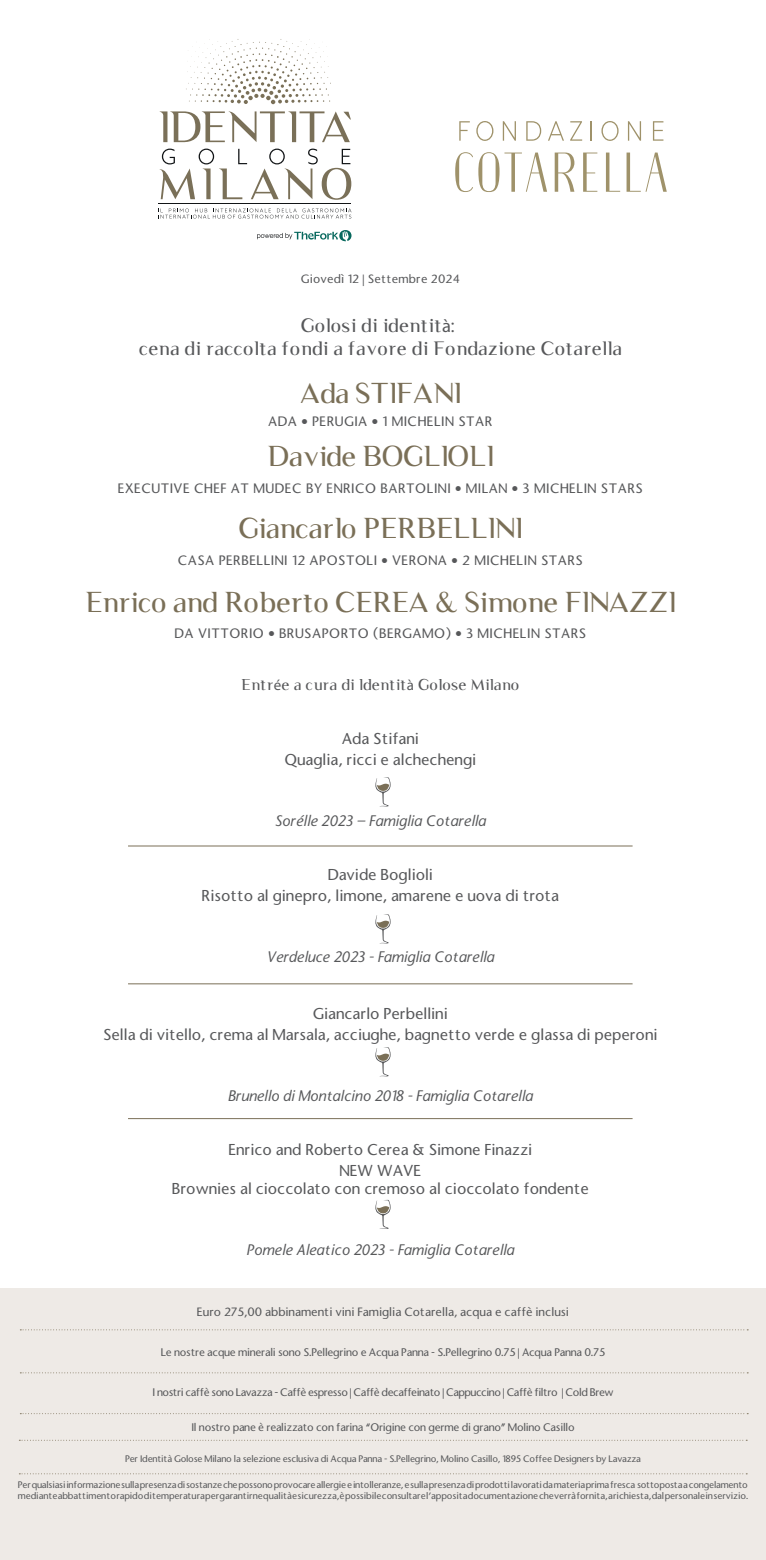
<style>
.page{position:relative;width:766px;height:1560px;background:#fff}
.page>*{position:absolute;margin:0;border:0;box-sizing:border-box;transform-origin:0 0}
.t1{font:27.5px "Luxia Display";letter-spacing:-.01em;color:#7a6f57}
.t2{font:18.5px/22.2px "Luxia Display";letter-spacing:.02em;color:#57585a;text-align:center}
.t3{font:500 15px/21px "Stone Sans";color:#57585a;text-align:center}
.t4{font:italic 500 15px "Stone Sans";color:#57585a}
.t5{font:15px "Luxia Display";letter-spacing:.02em;color:#57585a}
.t6{font:500 13px "Stone Sans";letter-spacing:.04em;color:#57585a}
.t7{font:500 11.5px "Stone Sans";color:#57585a}
.t8{font:500 11.5px "Stone Sans";letter-spacing:.02em;color:#57585a}
.t9{font:500 10.5px "Stone Sans";letter-spacing:-.02em;color:#57585a}
.t10{font:500 10.5px "Stone Sans";letter-spacing:-.04em;color:#57585a}
.t11{font:500 9px/10.8px "Stone Sans";letter-spacing:-.02em;color:#57585a}
.s1{font-family:"Myriad Pro"}
</style>
<div class="page">
<svg style="left:375px;top:777px;width:15px;height:29px"></svg>
<svg style="left:375px;top:914px;width:15px;height:29px"></svg>
<svg style="left:375px;top:1047px;width:15px;height:29px"></svg>
<svg style="left:375px;top:1199px;width:15px;height:29px"></svg>
<div style="left:0;top:1287px;width:765px;height:272px;background:#eeeae6"></div>
<svg style="left:20px;top:1372px;width:728px;height:1px"></svg>
<svg style="left:20px;top:1329px;width:728px;height:1px"></svg>
<svg style="left:19px;top:1439px;width:728px;height:1px"></svg>
<hr style="left:128px;top:845px;width:504px;height:1px;background:#7a6f57">
<hr style="left:128px;top:1118px;width:504px;height:1px;background:#7a6f57">
<hr style="left:128px;top:983px;width:504px;height:1px;background:#7a6f57">
<svg style="left:186px;top:39px;width:145px;height:65px"></svg>
<hr style="left:158px;top:204px;width:193px;height:1px;background:#111416">
<svg style="left:158px;top:208px;width:193px;height:10px"></svg>
<svg style="left:159px;top:111px;width:192px;height:89px"></svg>
<svg style="left:257px;top:230px;width:94px;height:11px"></svg>
<svg style="left:583px;top:152px;width:14px;height:40px"></svg>
<svg style="left:606px;top:152px;width:14px;height:40px"></svg>
<svg style="left:554px;top:152px;width:20px;height:40px"></svg>
<svg style="left:459px;top:121px;width:10px;height:20px"></svg>
<svg style="left:476px;top:121px;width:17px;height:20px"></svg>
<svg style="left:502px;top:121px;width:14px;height:20px"></svg>
<svg style="left:526px;top:121px;width:15px;height:20px"></svg>
<svg style="left:548px;top:121px;width:16px;height:20px"></svg>
<svg style="left:570px;top:121px;width:12px;height:20px"></svg>
<hr style="left:590px;top:121px;width:2px;height:20px;background:#9f926a">
<svg style="left:601px;top:121px;width:17px;height:20px"></svg>
<svg style="left:627px;top:121px;width:14px;height:20px"></svg>
<svg style="left:652px;top:121px;width:11px;height:20px"></svg>
<svg style="left:455px;top:152px;width:92px;height:40px"></svg>
<svg style="left:626px;top:152px;width:40px;height:40px"></svg>
<p class="t8" style="left:301px;top:272px;width:160px">Giovedì 12 | Settembre 2024</p>
<h2 class="t2" style="left:139px;top:314px;width:484px">Golosi di identit<span class="s1">à</span>:<br>cena di raccolta fondi a favore di Fondazione Cotarella</h2>
<h1 class="t1" style="left:300px;top:376px;width:162px">Ada STIFANI</h1>
<h1 class="t1" style="left:267px;top:439px;width:228px">Davide BOGLIOLI</h1>
<h3 class="t6" style="left:268px;top:412px;width:226px">ADA • PERUGIA • 1 MICHELIN STAR</h3>
<h3 class="t6" style="left:118px;top:480px;width:526px">EXECUTIVE CHEF AT MUDEC BY ENRICO BARTOLINI • MILAN • 3 MICHELIN STARS</h3>
<h1 class="t1" style="left:238px;top:511px;width:285px">Giancarlo PERBELLINI</h1>
<h3 class="t6" style="left:178px;top:551px;width:406px">CASA PERBELLINI 12 APOSTOLI • VERONA • 2 MICHELIN STARS</h3>
<h1 class="t1" style="left:85px;top:585px;width:592px">Enrico and Roberto CEREA &amp; Simone FINAZZI</h1>
<h3 class="t6" style="left:174px;top:625px;width:413px">DA VITTORIO • BRUSAPORTO (BERGAMO) • 3 MICHELIN STARS</h3>
<h3 class="t5" style="left:241px;top:675px;width:279px">Entr<span class="s1">é</span>e a cura di Identit<span class="s1">à</span> Golose Milano</h3>
<h3 class="t3" style="left:284px;top:727px;width:193px">Ada Stifani<br>Quaglia, ricci e alchechengi</h3>
<h3 class="t4" style="left:275px;top:811px;width:212px">Sorélle 2023 – Famiglia Cotarella</h3>
<h3 class="t3" style="left:201px;top:863px;width:359px">Davide Boglioli<br>Risotto al ginepro, limone, amarene e uova di trota</h3>
<h3 class="t4" style="left:266px;top:947px;width:229px">Verdeluce 2023 - Famiglia Cotarella</h3>
<h3 class="t3" style="left:103px;top:1002px;width:555px">Giancarlo Perbellini<br>Sella di vitello, crema al Marsala, acciughe, bagnetto verde e glassa di peperoni</h3>
<h3 class="t4" style="left:228px;top:1086px;width:306px">Brunello di Montalcino 2018 - Famiglia Cotarella</h3>
<h3 class="t3" style="left:228px;top:1138px;width:305px">Enrico and Roberto Cerea &amp; Simone Finazzi<br>NEW WAVE</h3>
<h3 class="t3" style="left:172px;top:1177px;width:418px">Brownies al cioccolato con cremoso al cioccolato fondente</h3>
<h3 class="t4" style="left:246px;top:1240px;width:269px">Pomele Aleatico 2023 - Famiglia Cotarella</h3>
<p class="t7" style="left:197px;top:1304px;width:373px">Euro 275,00 abbinamenti vini Famiglia Cotarella, acqua e caffè inclusi</p>
<p class="t9" style="left:161px;top:1345px;width:446px">Le nostre acque minerali sono S.Pellegrino e Acqua Panna - S.Pellegrino 0.75 | Acqua Panna 0.75</p>
<p class="t10" style="left:152px;top:1385px;width:462px">I nostri caffè sono Lavazza - Caffè espresso | Caffè decaffeinato | Cappuccino | Caffè filtro | Cold Brew</p>
<p class="t9" style="left:191px;top:1420px;width:384px">Il nostro pane è realizzato con farina “Origine con germe di grano” Molino Casillo</p>
<p class="t11" style="left:125px;top:1453px;width:517px">Per Identità Golose Milano la selezione esclusiva di Acqua Panna - S.Pellegrino, Molino Casillo, 1895 Coffee Designers by Lavazza</p>
<p class="t11" style="left:18px;top:1479px;width:731px">Perqualsiasiinformazionesullapresenzadisostanzechepossonoprovocareallergieeintolleranze,esullapresenzadiprodottilavoratidamateriaprimafresca sottopostaacongelamento medianteabbattimentorapidoditemperaturapergarantirnequalitàesicurezza,èpossibileconsultarel’appositadocumentazione cheverràfornita,arichiesta,dalpersonaleinservizio.</p>
</div>
